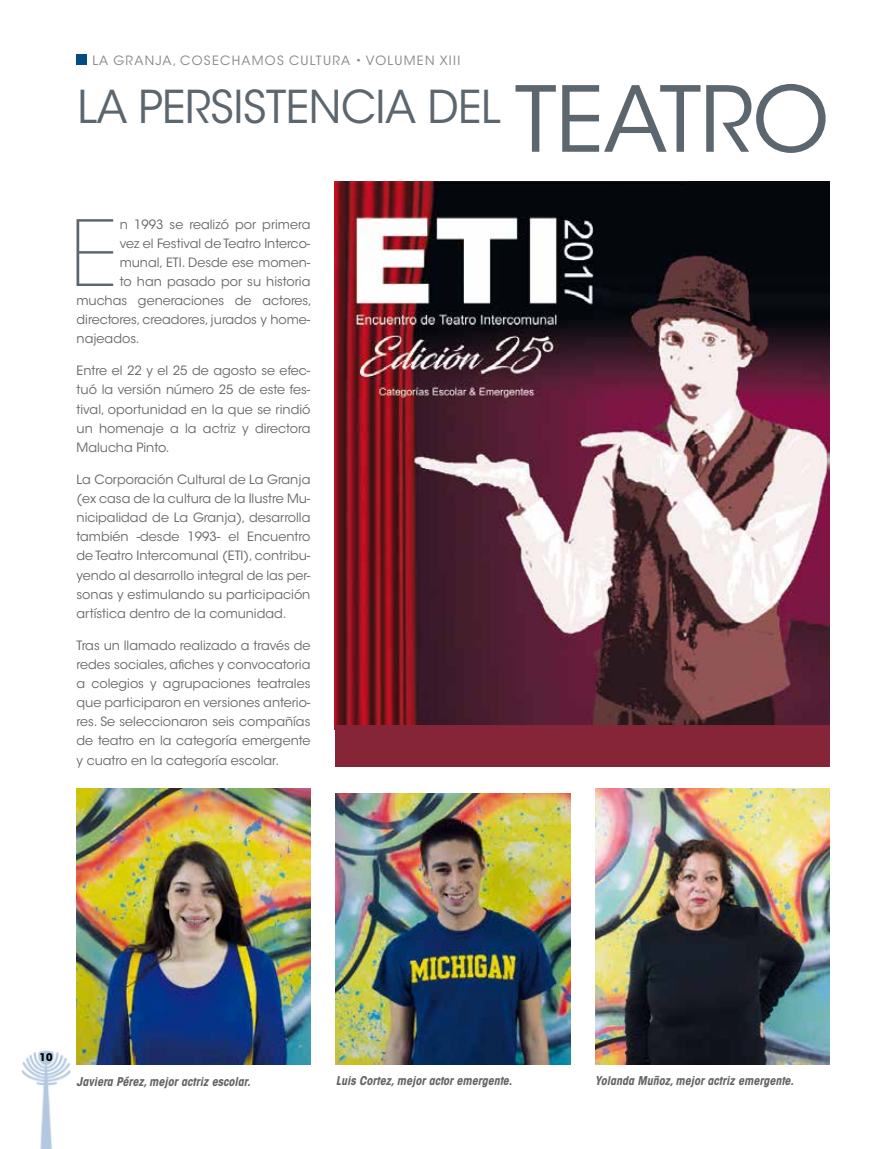
<style>
.page{position:relative;width:893px;height:1149px;background:#fff}
.page>*{position:absolute;margin:0;border:0;box-sizing:border-box;transform-origin:0 0}
.t1{font:200 90.3px "ITC Avant Garde Std";color:#5c666f}
.t2{font:45px "ITC Avant Garde Std";letter-spacing:-.01em;color:#5c666f}
.t3{font:12.75px/19.2px "ITC Avant Garde Std";color:#646567;text-align:justify}
.t4{font:12.75px "ITC Avant Garde Std";letter-spacing:.1em;color:#87888a}
.t5{font:italic 700 condensed 12px "ITC Avant Garde Std";color:#646567}
.t6{font:700 10.5px "ITC Avant Garde Std";color:#000}
.s1{font-size:90px}
</style>
<div class="page">
<div style="left:76px;top:54px;width:11px;height:11px;background:#004c83"></div>
<img style="left:22px;top:1050px;width:48px;height:98px">
<img style="left:335px;top:182px;width:494px;height:543px">
<img style="left:77px;top:788px;width:233px;height:276px">
<img style="left:336px;top:793px;width:235px;height:271px">
<img style="left:595px;top:788px;width:234px;height:276px">
<div style="left:335px;top:725px;width:494px;height:41px;background:#862438"></div>
<p class="t4" style="left:92px;top:53px;width:369px">LA GRANJA, COSECHAMOS CULTURA • VOLUMEN XIII</p>
<h2 class="t2" style="left:77px;top:80px;width:753px">LA PERSISTENCIA DEL <span class="s1">TEATRO</span></h2>
<h1 class="t1" style="left:70px;top:200px;width:51px">E</h1>
<p class="t3" style="left:120px;top:214px;width:192px">n 1993 se realizó por primera</p>
<p class="t3" style="left:120px;top:233px;width:192px">vez el Festival de Teatro Interco-</p>
<p class="t3" style="left:120px;top:253px;width:192px">munal, ETI. Desde ese momen-</p>
<p class="t3" style="left:120px;top:272px;width:192px">to han pasado por su historia</p>
<p class="t3" style="left:77px;top:291px;width:237px">muchas generaciones de actores,</p>
<p class="t3" style="left:77px;top:310px;width:235px">directores, creadores, jurados y home-</p>
<p class="t3" style="left:77px;top:329px;width:65px">najeados.</p>
<p class="t3" style="left:77px;top:361px;width:235px">Entre el 22 y el 25 de agosto se efec&shy;tuó la versión número 25 de este fes&shy;tival, oportunidad en la que se rindió un homenaje a la actriz y directora Malucha Pinto.</p>
<p class="t3" style="left:77px;top:469px;width:235px">La Corporación Cultural de La Granja (ex casa de la cultura de la Ilustre Mu&shy;nicipalidad de La Granja), desarrolla también -desde 1993- el Encuentro de Teatro Intercomunal (ETI), contribu&shy;yendo al desarrollo integral de las per&shy;sonas y estimulando su participación artística dentro de la comunidad.</p>
<p class="t3" style="left:77px;top:635px;width:235px">Tras un llamado realizado a través de redes sociales, afiches y convocatoria a colegios y agrupaciones teatrales que participaron en versiones anterio&shy;res. Se seleccionaron seis compañías de teatro en la categoría emergente y cuatro en la categoría escolar.</p>
<p class="t6" style="left:40px;top:1050px;width:14px">10</p>
<p class="t5" style="left:77px;top:1073px;width:175px">Javiera Pérez, mejor actriz escolar.</p>
<p class="t5" style="left:336px;top:1072px;width:178px">Luis Cortez, mejor actor emergente.</p>
<p class="t5" style="left:595px;top:1072px;width:200px">Yolanda Muñoz, mejor actriz emergente.</p>
</div>
